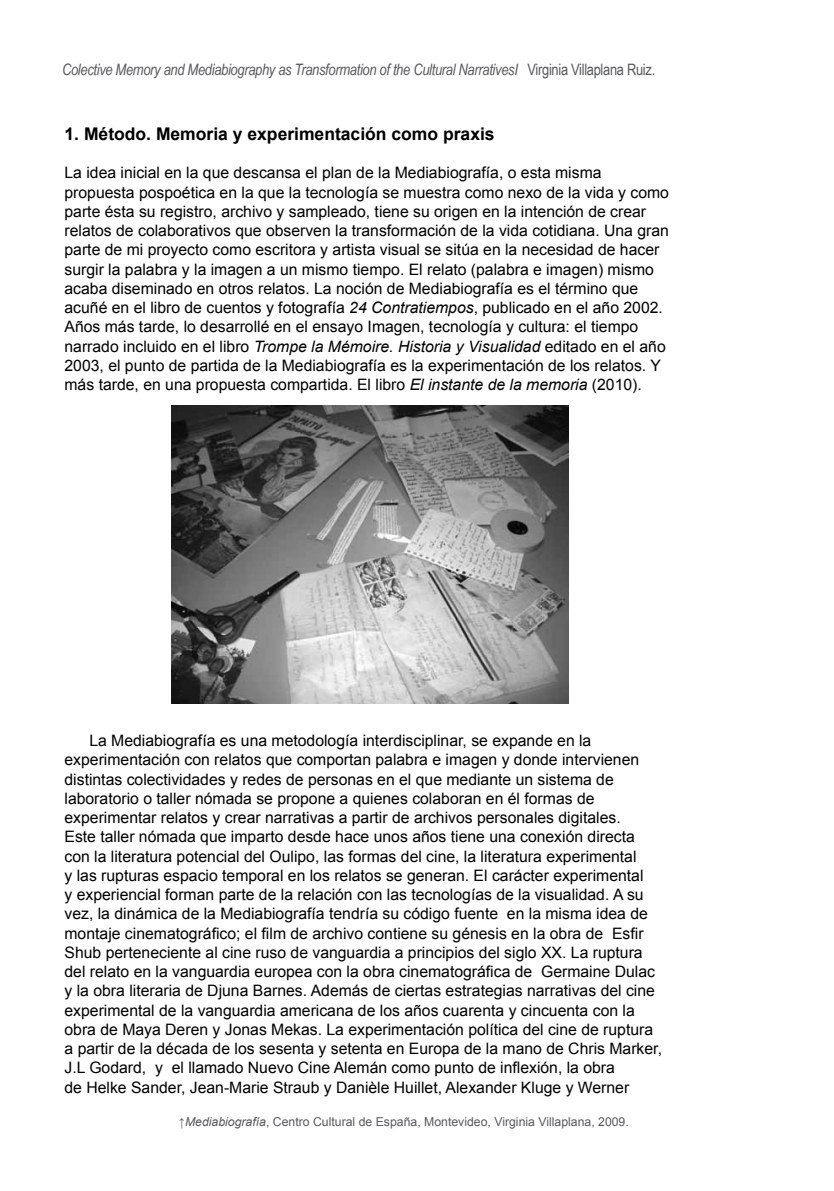
<style>
.page{position:relative;width:834px;height:1191px;background:#fff}
.page>*{position:absolute;margin:0;border:0;box-sizing:border-box;transform-origin:0 0}
.t1{font:700 17.5px "Arial";color:#000}
.t2{font:15.75px/19.2px "Arial";color:#000}
.t3{font:italic 15.75px "Arial Narrow";letter-spacing:-.02em;color:#58595b}
.t4{font:12.25px "Arial";color:#58595b}
.s1{font-style:normal}
.s2{font-style:italic}
</style>
<div class="page">
<img style="left:171px;top:406px;width:397px;height:297px">
<p class="t3" style="left:62px;top:58px;width:594px">Colective Memory and Mediabiography as Transformation of the Cultural NarrativesI <span class="s1">Virginia Villaplana Ruiz.</span></p>
<p class="t1" style="left:64px;top:122px;width:431px">1. Método. Memoria y experimentación como praxis</p>
<p class="t2" style="left:64px;top:163px;width:606px">La idea inicial en la que descansa el plan de la Mediabiografía, o esta misma propuesta pospoética en la que la tecnología se muestra como nexo de la vida y como parte ésta su registro, archivo y sampleado, tiene su origen en la intención de crear relatos de colaborativos que observen la transformación de la vida cotidiana. Una gran parte de mi proyecto como escritora y artista visual se sitúa en la necesidad de hacer surgir la palabra y la imagen a un mismo tiempo. El relato (palabra e imagen) mismo acaba diseminado en otros relatos. La noción de Mediabiografía es el término que acuñé en el libro de cuentos y fotografía <span class="s2">24 Contratiempos</span>, publicado en el año 2002.<br>Años más tarde, lo desarrollé en el ensayo Imagen, tecnología y cultura: el tiempo narrado incluido en el libro <span class="s2">Trompe la Mémoire. Historia y Visualidad</span> editado en el año 2003, el punto de partida de la Mediabiografía es la experimentación de los relatos. Y más tarde, en una propuesta compartida. El libro <span class="s2">El instante de la memoria</span> (2010).</p>
<p class="t2" style="left:64px;top:731px;width:599px;text-indent:25px">La Mediabiografía es una metodología interdisciplinar, se expande en la experimentación con relatos que comportan palabra e imagen y donde intervienen distintas colectividades y redes de personas en el que mediante un sistema de laboratorio o taller nómada se propone a quienes colaboran en él formas de experimentar relatos y crear narrativas a partir de archivos personales digitales.<br>Este taller nómada que imparto desde hace unos años tiene una conexión directa con la literatura potencial del Oulipo, las formas del cine, la literatura experimental<br>y las rupturas espacio temporal en los relatos se generan. El carácter experimental<br>y experiencial forman parte de la relación con las tecnologías de la visualidad. A su vez, la dinámica de la Mediabiografía tendría su código fuente en la misma idea de montaje cinematográfico; el film de archivo contiene su génesis en la obra de Esfir Shub perteneciente al cine ruso de vanguardia a principios del siglo XX. La ruptura del relato en la vanguardia europea con la obra cinematográfica de Germaine Dulac y la obra literaria de Djuna Barnes. Además de ciertas estrategias narrativas del cine experimental de la vanguardia americana de los años cuarenta y cincuenta con la obra de Maya Deren y Jonas Mekas. La experimentación política del cine de ruptura a partir de la década de los sesenta y setenta en Europa de la mano de Chris Marker, J.L Godard, y el llamado Nuevo Cine Alemán como punto de inflexión, la obra<br>de Helke Sander, Jean-Marie Straub y Danièle Huillet, Alexander Kluge y Werner</p>
<p class="t4" style="left:179px;top:1114px;width:451px">↑<span class="s2">Mediabiografía</span>, Centro Cultural de España, Montevideo, Virginia Villaplana, 2009.</p>
</div>
